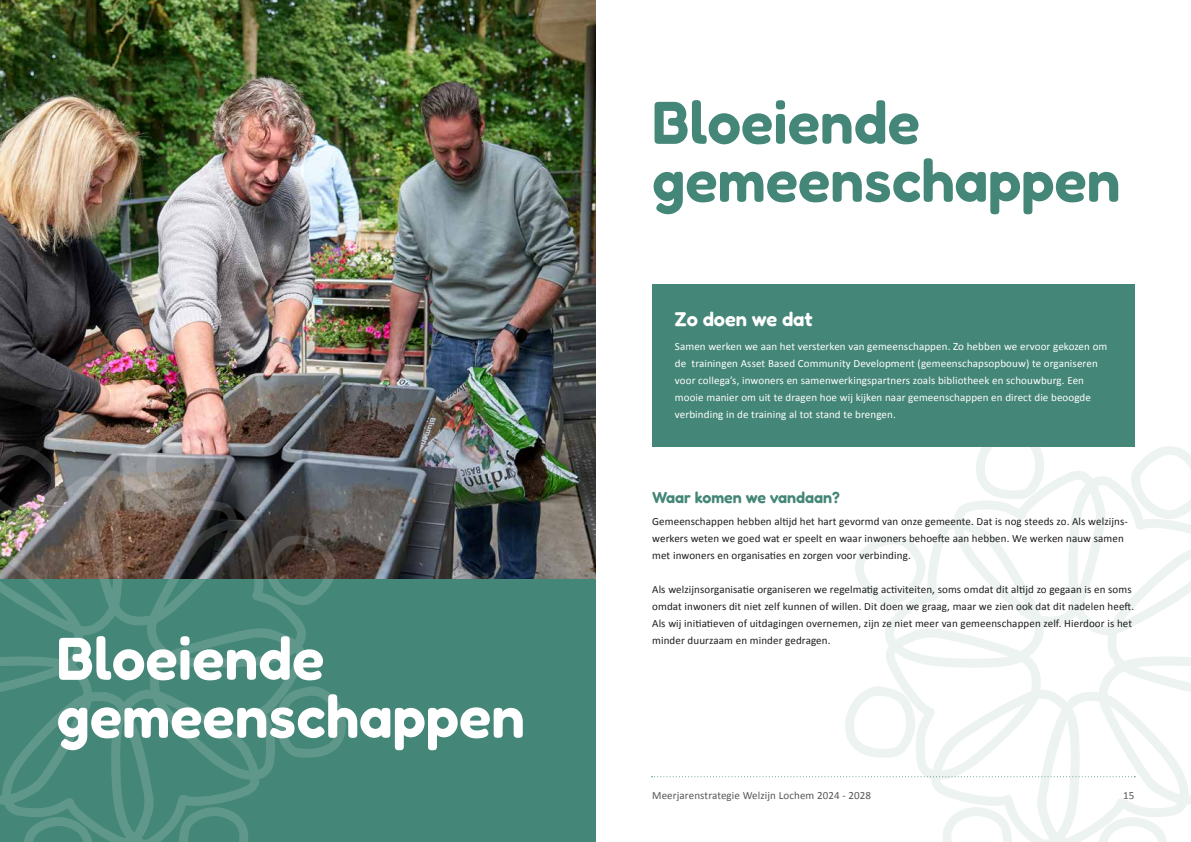
<style>
.page{position:relative;width:1191px;height:842px;background:#fff}
.page>*{position:absolute;margin:0;border:0;box-sizing:border-box;transform-origin:0 0}
.t1{font:600 60px/58px "Fredoka";color:#fff}
.t2{font:600 60px/58px "Fredoka";color:#448677}
.t3{font:600 20px "Fredoka";color:#fff}
.t4{font:600 16px "Fredoka";color:#448677}
.t5{font:11px/17px "Calibri";letter-spacing:.01em;color:#1c1d1c}
.t6{font:11px/17px "Calibri";letter-spacing:.01em;color:#fff}
.t7{font:11px "Calibri";letter-spacing:.01em;color:#575756}
</style>
<div class="page">
<img style="left:0;top:0;width:595px;height:579px">
<svg style="left:1134px;top:446px;width:57px;height:23px"></svg>
<svg style="left:845px;top:686px;width:38px;height:72px"></svg>
<svg style="left:883px;top:469px;width:308px;height:373px"></svg>
<svg style="left:940px;top:805px;width:72px;height:37px"></svg>
<svg style="left:1096px;top:815px;width:72px;height:27px"></svg>
<svg style="left:972px;top:447px;width:74px;height:52px"></svg>
<svg style="left:855px;top:534px;width:71px;height:71px"></svg>
<div style="left:0;top:579px;width:595px;height:263px;background:#448677"></div>
<svg style="left:0;top:446px;width:60px;height:23px"></svg>
<svg style="left:307px;top:686px;width:39px;height:72px"></svg>
<svg style="left:0;top:469px;width:307px;height:373px"></svg>
<svg style="left:178px;top:805px;width:72px;height:37px"></svg>
<svg style="left:22px;top:815px;width:73px;height:27px"></svg>
<img style="left:145px;top:429px;width:74px;height:70px">
<svg style="left:264px;top:534px;width:73px;height:71px"></svg>
<svg style="left:651px;top:776px;width:484px;height:1px"></svg>
<div style="left:652px;top:284px;width:482px;height:163px;background:#448677"></div>
<h1 class="t1" style="left:57px;top:628px;width:470px">Bloeiende gemeenschappen</h1>
<h1 class="t2" style="left:652px;top:92px;width:470px">Bloeiende gemeenschappen</h1>
<h2 class="t3" style="left:675px;top:306px;width:139px">Zo doen we dat</h2>
<p class="t6" style="left:675px;top:337px;width:434px">Samen werken we aan het versterken van gemeenschappen. Zo hebben we ervoor gekozen om de trainingen Asset Based Community Development (gemeenschapsopbouw) te organiseren voor collega’s, inwoners en samenwerkingspartners zoals bibliotheek en schouwburg. Een mooie manier om uit te dragen hoe wij kijken naar gemeenschappen en direct die beoogde verbinding in de training al tot stand te brengen.</p>
<h3 class="t4" style="left:652px;top:488px;width:189px">Waar komen we vandaan?</h3>
<p class="t5" style="left:652px;top:513px;width:477px">Gemeenschappen hebben altijd het hart gevormd van onze gemeente. Dat is nog steeds zo. Als welzijns&shy;werkers weten we goed wat er speelt en waar inwoners behoefte aan hebben. We werken nauw samen met inwoners en organisaties en zorgen voor verbinding.</p>
<p class="t5" style="left:652px;top:581px;width:483px">Als welzijnsorganisatie organiseren we regelmatig activiteiten, soms omdat dit altijd zo gegaan is en soms omdat inwoners dit niet zelf kunnen of willen. Dit doen we graag, maar we zien ook dat dit nadelen heeft.<br>Als wij initiatieven of uitdagingen overnemen, zijn ze niet meer van gemeenschappen zelf. Hierdoor is het minder duurzaam en minder gedragen.</p>
<p class="t7" style="left:652px;top:789px;width:220px">Meerjarenstrategie Welzijn Lochem 2024 - 2028</p>
<p class="t7" style="left:1123px;top:789px;width:13px">15</p>
</div>
